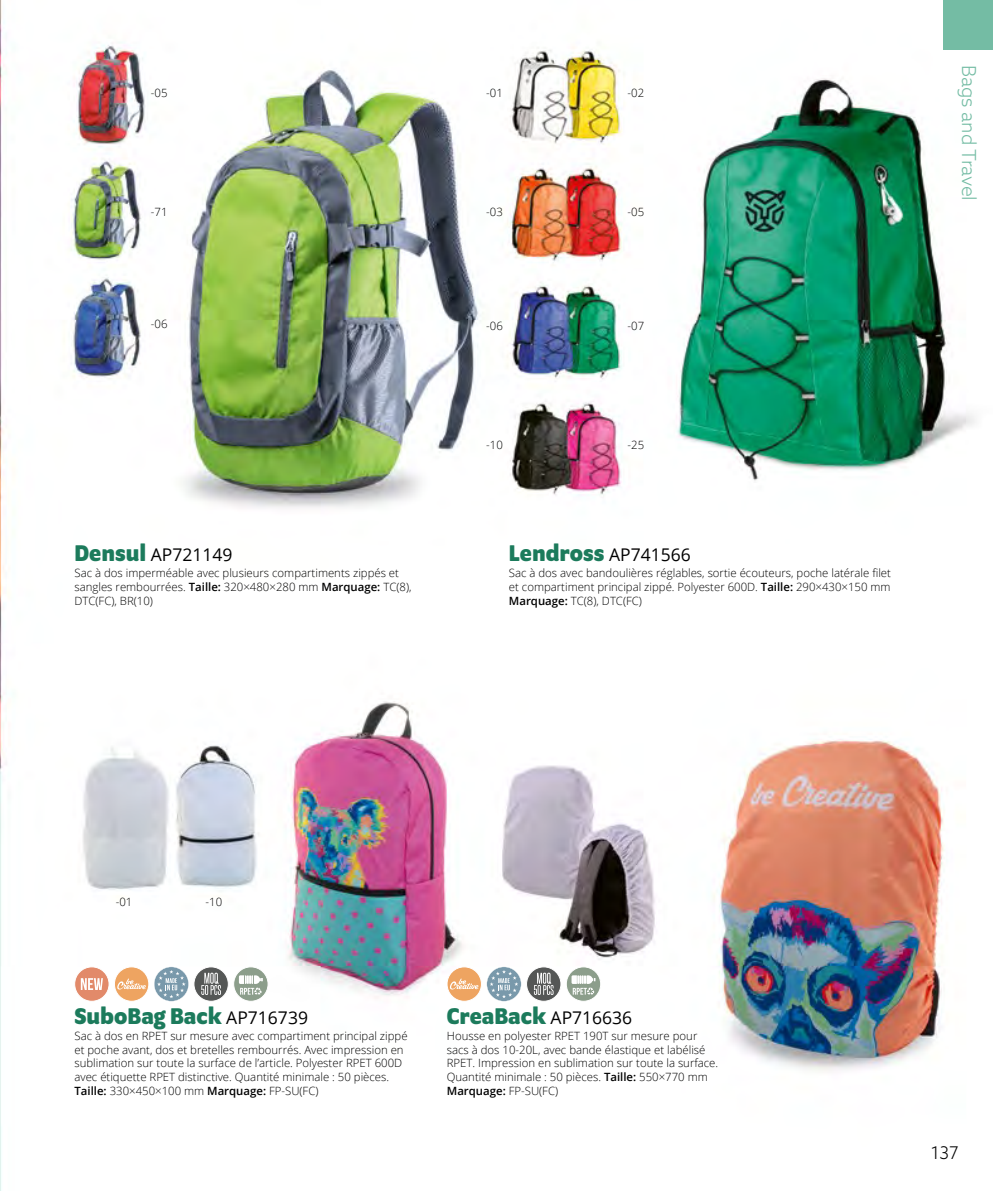
<style>
.page{position:relative;width:993px;height:1191px;background:#fff}
.page>*{position:absolute;margin:0;border:0;box-sizing:border-box;transform-origin:0 0}
.t1{font:700 24.5px "Program OT";color:#1c7b5c}
.t2{font:300 19.25px "Azo Sans";color:#74bca4}
.t3{font:17.5px "Open Sans";color:#000}
.t4{font:300 17.5px "Azo Sans";color:#000}
.t5{font:300 11.38px/13.7px "Open Sans";color:#000}
.s1{font-family:"Program OT";font-weight:700;font-size:24.5px;color:#1c7b5c}
.s2{font-weight:600}
.s3{font-family:"Open Sans";font-weight:400;font-size:17.5px;color:#000}
</style>
<div class="page">
<img style="left:0;top:0;width:975px;height:1191px">
<div style="left:447px;top:967px;width:34px;height:34px;background:#eea461;border-radius:50%"></div>
<div style="left:446px;top:966px;width:35px;height:35px;border:1px solid #fff;border-radius:50%"></div>
<svg style="left:449px;top:978px;width:29px;height:11px"></svg>
<svg style="left:486px;top:966px;width:35px;height:35px"></svg>
<div style="left:526px;top:967px;width:34px;height:34px;background:#555756;border-radius:50%"></div>
<div style="left:526px;top:966px;width:35px;height:35px;border:1px solid #fff;border-radius:50%"></div>
<svg style="left:534px;top:972px;width:19px;height:23px"></svg>
<svg style="left:566px;top:967px;width:34px;height:34px"></svg>
<div style="left:566px;top:966px;width:34px;height:35px;border:1px solid #fff;border-radius:50%"></div>
<svg style="left:571px;top:975px;width:24px;height:19px"></svg>
<div style="left:75px;top:967px;width:34px;height:34px;background:#e28a6a;border-radius:50%"></div>
<div style="left:74px;top:966px;width:35px;height:35px;border:1px solid #fff;border-radius:50%"></div>
<svg style="left:81px;top:978px;width:22px;height:12px"></svg>
<div style="left:114px;top:967px;width:35px;height:34px;background:#eea461;border-radius:50%"></div>
<div style="left:114px;top:966px;width:35px;height:35px;border:1px solid #fff;border-radius:50%"></div>
<svg style="left:117px;top:978px;width:29px;height:11px"></svg>
<svg style="left:154px;top:966px;width:35px;height:35px"></svg>
<div style="left:194px;top:967px;width:34px;height:34px;background:#555756;border-radius:50%"></div>
<div style="left:194px;top:966px;width:34px;height:35px;border:1px solid #fff;border-radius:50%"></div>
<svg style="left:201px;top:972px;width:20px;height:23px"></svg>
<svg style="left:233px;top:967px;width:35px;height:34px"></svg>
<div style="left:233px;top:966px;width:35px;height:35px;border:1px solid #fff;border-radius:50%"></div>
<svg style="left:239px;top:975px;width:24px;height:19px"></svg>
<div style="left:942px;top:0;width:50px;height:50px;background:#74bca4"></div>
<p class="t5" style="left:151px;top:85px;width:18px">-05</p>
<p class="t5" style="left:627px;top:86px;width:18px">-02</p>
<p class="t5" style="left:486px;top:86px;width:18px">-01</p>
<p class="t5" style="left:151px;top:205px;width:18px">-71</p>
<p class="t5" style="left:486px;top:205px;width:18px">-03</p>
<p class="t5" style="left:627px;top:205px;width:18px">-05</p>
<p class="t5" style="left:151px;top:316px;width:18px">-06</p>
<p class="t5" style="left:486px;top:319px;width:18px">-06</p>
<p class="t5" style="left:627px;top:319px;width:18px">-07</p>
<p class="t5" style="left:486px;top:437px;width:18px">-10</p>
<p class="t5" style="left:627px;top:437px;width:18px">-25</p>
<h3 class="t3" style="left:74px;top:543px;width:159px"><span class="s1">Densul</span> AP721149</h3>
<p class="t5" style="left:74px;top:566px;width:338px">Sac à dos imperméable avec plusieurs compartiments zippés et sangles rembourrées. <span class="s2">Taille:</span> 320×480×280 mm <span class="s2">Marquage:</span> TC(8),<br>DTC(FC), BR(10)</p>
<h1 class="t1" style="left:508px;top:539px;width:183px">Lendross <span class="s3">AP741566</span></h1>
<p class="t5" style="left:508px;top:566px;width:383px;text-align:justify">Sac à dos avec bandoulières réglables, sortie écouteurs, poche latérale filet et compartiment principal zippé. Polyester 600D. <span class="s2">Taille:</span> 290×430×150 mm <span class="s2">Marquage:</span> TC(8), DTC(FC)</p>
<h2 class="t2" style="left:981px;top:64px;width:138px;rotate:90deg">Bags and Travel</h2>
<p class="t5" style="left:116px;top:895px;width:18px">-01</p>
<p class="t5" style="left:205px;top:895px;width:18px">-10</p>
<h1 class="t1" style="left:74px;top:1001px;width:235px">SuboBag Back <span class="s3">AP716739</span></h1>
<p class="t5" style="left:74px;top:1028px;width:334px">Sac à dos en RPET sur mesure avec compartiment principal zippé et poche avant, dos et bretelles rembourrés. Avec impression en sublimation sur toute la surface de l’article. Polyester RPET 600D avec étiquette RPET distinctive. Quantité minimale : 50 pièces.<br><span class="s2">Taille:</span> 330×450×100 mm <span class="s2">Marquage:</span> FP-SU(FC)</p>
<h1 class="t1" style="left:446px;top:1001px;width:187px">CreaBack <span class="s3">AP716636</span></h1>
<p class="t5" style="left:446px;top:1028px;width:273px">Housse en polyester RPET 190T sur mesure pour sacs à dos 10-20L, avec bande élastique et labélisé RPET. Impression en sublimation sur toute la surface.<br>Quantité minimale : 50 pièces. <span class="s2">Taille:</span> 550×770 mm <span class="s2">Marquage:</span> FP-SU(FC)</p>
<h3 class="t4" style="left:930px;top:1141px;width:29px">137</h3>
</div>
